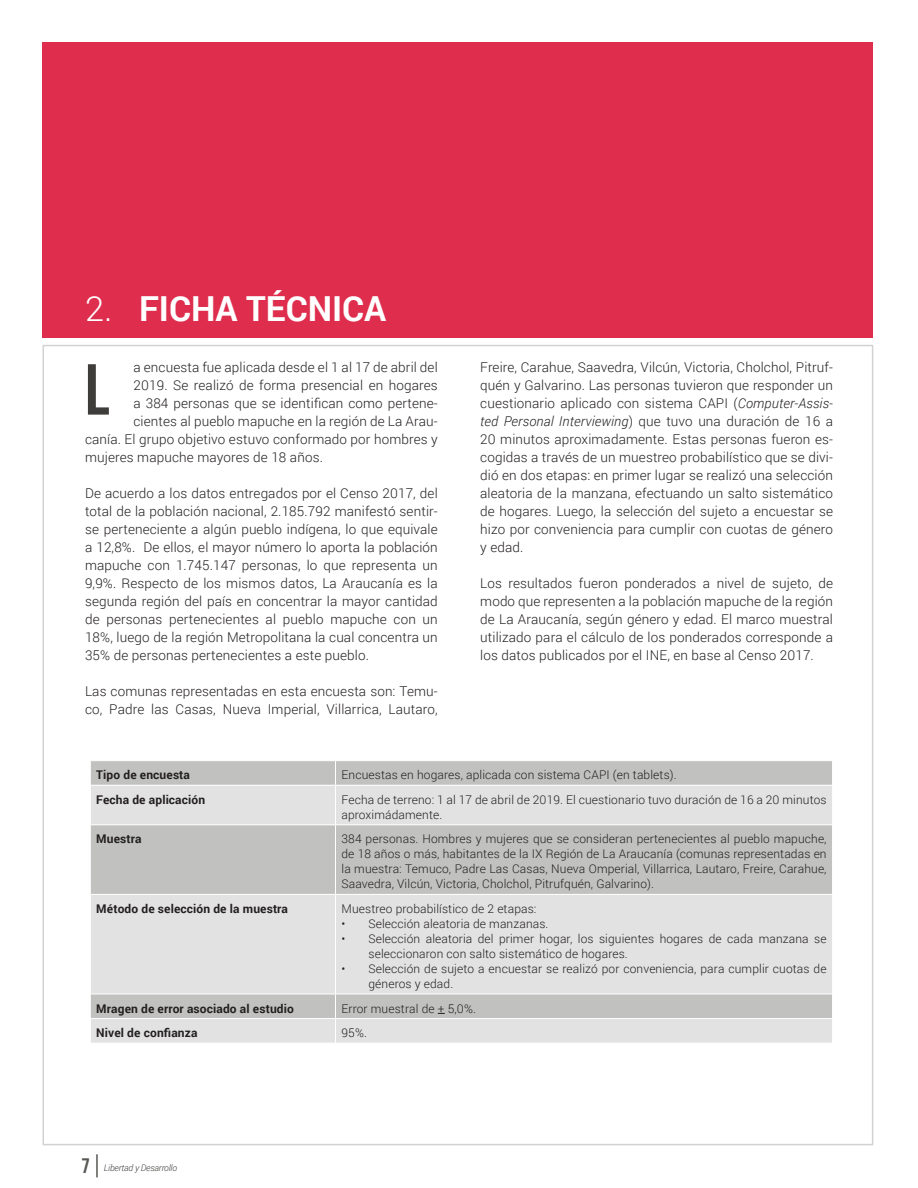
<style>
.page{position:relative;width:918px;height:1188px;background:#fff}
.page>*{position:absolute;margin:0;border:0;box-sizing:border-box;transform-origin:0 0}
.t1{font:72px "Bebas Neue";color:#3e3d39}
.t2{font:700 34.5px "Roboto";color:#fff}
.t3{font:21px "Bebas Neue";color:#585754}
.t4{font:300 13.5px/18px "Roboto";letter-spacing:.01em;color:#231f20;text-align:justify}
.t5{font:300 12px/15px "Roboto";letter-spacing:.01em;color:#231f20}
.t6{font:700 12px "Roboto";letter-spacing:.01em;color:#231f20}
.t7{font:italic 300 9px "Roboto";letter-spacing:-.02em;color:#3e3d39}
.s1{font-weight:300}
.s2{font-style:italic}
</style>
<div class="page">
<svg style="left:97px;top:1154px;width:1px;height:23px"></svg>
<div style="left:43px;top:42px;width:830px;height:296px;background:#df2d4d"></div>
<svg style="left:91px;top:761px;width:741px;height:24px;background:#c2c3c1"></svg>
<svg style="left:91px;top:786px;width:741px;height:257px;background:#d6d6d5"></svg>
<svg style="left:335px;top:761px;width:1px;height:24px"></svg>
<hr style="left:335px;top:786px;width:1px;height:38px;background:#fff">
<hr style="left:90px;top:824px;width:246px;height:1px;background:#fff">
<hr style="left:336px;top:824px;width:497px;height:1px;background:#fff">
<hr style="left:335px;top:825px;width:1px;height:69px;background:#fff">
<hr style="left:90px;top:894px;width:246px;height:1px;background:#fff">
<hr style="left:336px;top:894px;width:497px;height:1px;background:#fff">
<hr style="left:335px;top:895px;width:1px;height:99px;background:#fff">
<hr style="left:90px;top:994px;width:246px;height:1px;background:#fff">
<hr style="left:336px;top:994px;width:497px;height:1px;background:#fff">
<hr style="left:90px;top:1018px;width:246px;height:1px;background:#fff">
<hr style="left:336px;top:1018px;width:497px;height:1px;background:#fff">
<svg style="left:335px;top:994px;width:1px;height:49px"></svg>
<p class="t2" style="left:85px;top:284px;width:303px"><span class="s1">2.</span> FICHA TÉCNICA</p>
<p class="t4" style="left:134px;top:358px;width:306px">a encuesta fue aplicada desde el 1 al 17 de abril del</p>
<p class="t4" style="left:134px;top:376px;width:306px">2019. Se realizó de forma presencial en hogares</p>
<p class="t4" style="left:134px;top:394px;width:306px">a 384 personas que se identifican como pertene-</p>
<p class="t4" style="left:134px;top:412px;width:306px">cientes al pueblo mapuche en la región de La Arau-</p>
<p class="t4" style="left:85px;top:430px;width:354px">canía. El grupo objetivo estuvo conformado por hombres y</p>
<p class="t4" style="left:85px;top:448px;width:239px">mujeres mapuche mayores de 18 años.</p>
<p class="t4" style="left:85px;top:484px;width:354px">De acuerdo a los datos entregados por el Censo 2017, del total de la población nacional, 2.185.792 manifestó sentir&shy;se perteneciente a algún pueblo indígena, lo que equivale a 12,8%. De ellos, el mayor número lo aporta la población mapuche con 1.745.147 personas, lo que representa un 9,9%. Respecto de los mismos datos, La Araucanía es la segunda región del país en concentrar la mayor cantidad de personas pertenecientes al pueblo mapuche con un 18%, luego de la región Metropolitana la cual concentra un 35% de personas pertenecientes a este pueblo.</p>
<p class="t4" style="left:85px;top:682px;width:354px">Las comunas representadas en esta encuesta son: Temu&shy;co, Padre las Casas, Nueva Imperial, Villarrica, Lautaro,</p>
<p class="t1" style="left:85px;top:350px;width:26px">L</p>
<p class="t4" style="left:480px;top:358px;width:354px">Freire, Carahue, Saavedra, Vilcún, Victoria, Cholchol, Pitruf&shy;quén y Galvarino. Las personas tuvieron que responder un cuestionario aplicado con sistema CAPI (<span class="s2">Computer-Assis&shy;ted Personal Interviewing</span>) que tuvo una duración de 16 a 20 minutos aproximadamente. Estas personas fueron es&shy;cogidas a través de un muestreo probabilístico que se divi&shy;dió en dos etapas: en primer lugar se realizó una selección aleatoria de la manzana, efectuando un salto sistemático de hogares. Luego, la selección del sujeto a encuestar se hizo por conveniencia para cumplir con cuotas de género y edad.</p>
<p class="t4" style="left:480px;top:574px;width:354px">Los resultados fueron ponderados a nivel de sujeto, de modo que representen a la población mapuche de la región de La Araucanía, según género y edad. El marco muestral utilizado para el cálculo de los ponderados corresponde a los datos publicados por el INE, en base al Censo 2017.</p>
<p class="t6" style="left:96px;top:767px;width:95px">Tipo de encuesta</p>
<p class="t5" style="left:342px;top:767px;width:337px">Encuestas en hogares, aplicada con sistema CAPI (en tablets).</p>
<p class="t6" style="left:96px;top:791px;width:110px">Fecha de aplicación</p>
<p class="t5" style="left:342px;top:792px;width:487px">Fecha de terreno: 1 al 17 de abril de 2019. El cuestionario tuvo duración de 16 a 20 minutos aproximádamente.</p>
<p class="t6" style="left:96px;top:831px;width:47px">Muestra</p>
<p class="t5" style="left:342px;top:831px;width:487px;text-align:justify">384 personas. Hombres y mujeres que se consideran pertenecientes al pueblo mapuche, de 18 años o más, habitantes de la IX Región de La Araucanía (comunas representadas en la muestra: Temuco, Padre Las Casas, Nueva Omperial, Villarrica, Lautaro, Freire, Carahue, Saavedra, Vilcún, Victoria, Cholchol, Pitrufquén, Galvarino).</p>
<p class="t6" style="left:96px;top:900px;width:193px">Método de selección de la muestra</p>
<p class="t5" style="left:342px;top:901px;width:196px">Muestreo probabilístico de 2 etapas:</p>
<p class="t5" style="left:342px;top:916px;width:208px">• Selección aleatoria de manzanas.</p>
<p class="t5" style="left:369px;top:931px;width:460px;text-indent:-27px">• Selección aleatoria del primer hogar, los siguientes hogares de cada manzana se seleccionaron con salto sistemático de hogares.</p>
<p class="t5" style="left:369px;top:961px;width:460px;text-indent:-27px">• Selección de sujeto a encuestar se realizó por conveniencia, para cumplir cuotas de géneros y edad.</p>
<p class="t6" style="left:96px;top:1000px;width:199px">Mragen de error asociado al estudio</p>
<p class="t5" style="left:342px;top:1000px;width:136px">Error muestral de + 5,0%.</p>
<p class="t6" style="left:96px;top:1024px;width:103px">Nivel de confianza</p>
<p class="t5" style="left:342px;top:1025px;width:27px">95%.</p>
<p class="t3" style="left:82px;top:1155px;width:10px">7</p>
<p class="t7" style="left:104px;top:1162px;width:75px">Libertad y Desarrollo</p>
</div>
